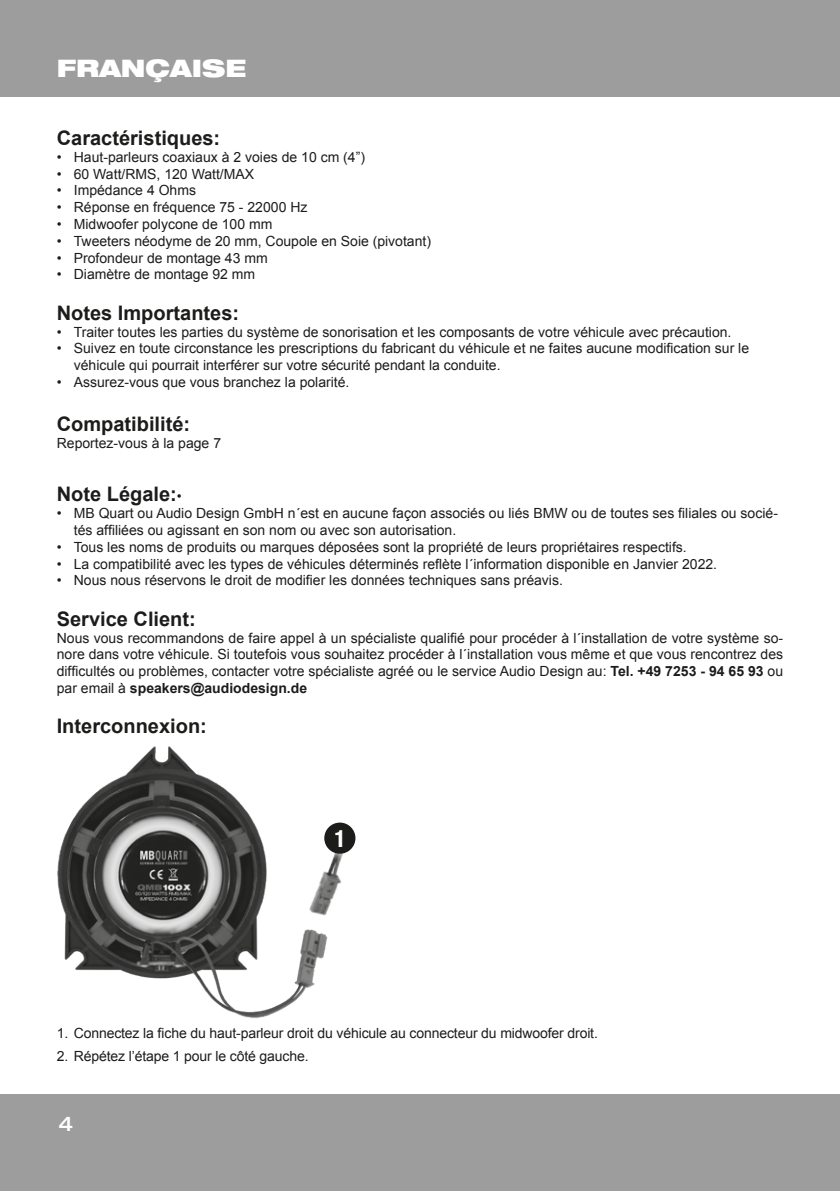
<style>
.page{position:relative;width:840px;height:1191px;background:#fff}
.page>*{position:absolute;margin:0;border:0;box-sizing:border-box;transform-origin:0 0}
.t1{font:900 expanded 24.2px "Helvetica Neue";color:#fff}
.t2{font:700 condensed 23.8px "Helvetica Neue";color:#fff}
.t3{font:700 20px "Arial";color:#1c1c1b}
.t4{font:500 expanded 20px "Helvetica Neue";color:#fff}
.t5{font:14px/16.8px "Arial";color:#1c1c1b}
.s1{font-weight:400;font-size:14px}
.s2{font-weight:700}
</style>
<div class="page">
<div style="left:0;top:0;width:839px;height:96px;background:#9e9d9d"></div>
<div style="left:0;top:1094px;width:839px;height:97px;background:#9e9d9d"></div>
<img style="left:57px;top:746px;width:271px;height:272px">
<img style="left:299px;top:835px;width:42px;height:89px">
<div style="left:316px;top:814px;width:47px;height:48px;background:#fff"></div>
<div style="left:324px;top:822px;width:31px;height:31px;background:#1c1c1b;border-radius:50%"></div>
<h1 class="t1" style="left:57px;top:52px;width:191px">FRANÇAISE</h1>
<h3 class="t3" style="left:57px;top:125px;width:165px">Caractéristiques:</h3>
<p class="t5" style="left:57px;top:149px;width:309px">• Haut-parleurs coaxiaux à 2 voies de 10 cm (4”)</p>
<p class="t5" style="left:57px;top:165px;width:199px">• 60 Watt/RMS, 120 Watt/MAX</p>
<p class="t5" style="left:57px;top:182px;width:141px">• Impédance 4 Ohms</p>
<p class="t5" style="left:57px;top:199px;width:252px">• Réponse en fréquence 75 - 22000 Hz</p>
<p class="t5" style="left:57px;top:216px;width:217px">• Midwoofer polycone de 100 mm</p>
<p class="t5" style="left:57px;top:233px;width:375px">• Tweeters néodyme de 20 mm, Coupole en Soie (pivotant)</p>
<p class="t5" style="left:57px;top:249px;width:212px">• Profondeur de montage 43 mm</p>
<p class="t5" style="left:57px;top:266px;width:200px">• Diamètre de montage 92 mm</p>
<h3 class="t3" style="left:57px;top:300px;width:184px">Notes Importantes:</h3>
<p class="t5" style="left:57px;top:323px;width:675px">• Traiter toutes les parties du système de sonorisation et les composants de votre véhicule avec précaution.</p>
<p class="t5" style="left:74px;top:340px;width:676px;text-indent:-17px">• Suivez en toute circonstance les prescriptions du fabricant du véhicule et ne faites aucune modification sur le véhicule qui pourrait interférer sur votre sécurité pendant la conduite.</p>
<p class="t5" style="left:57px;top:374px;width:294px">• Assurez-vous que vous branchez la polarité.</p>
<h3 class="t3" style="left:57px;top:411px;width:135px">Compatibilité:</h3>
<p class="t5" style="left:57px;top:435px;width:166px">Reportez-vous à la page 7</p>
<h3 class="t3" style="left:57px;top:481px;width:126px">Note Légale:<span class="s1">•</span></h3>
<p class="t5" style="left:74px;top:505px;width:705px;text-indent:-17px">• MB Quart ou Audio Design GmbH n´est en aucune façon associés ou liés BMW ou de toutes ses filiales ou socié&shy;tés affiliées ou agissant en son nom ou avec son autorisation.</p>
<p class="t5" style="left:57px;top:538px;width:631px">• Tous les noms de produits ou marques déposées sont la propriété de leurs propriétaires respectifs.</p>
<p class="t5" style="left:57px;top:555px;width:661px">• La compatibilité avec les types de véhicules déterminés reflète l´information disponible en Janvier 2022.</p>
<p class="t5" style="left:57px;top:572px;width:507px">• Nous nous réservons le droit de modifier les données techniques sans préavis.</p>
<h3 class="t3" style="left:57px;top:605px;width:140px">Service Client:</h3>
<p class="t5" style="left:57px;top:629px;width:727px;text-align:justify">Nous vous recommandons de faire appel à un spécialiste qualifié pour procéder à l´installation de votre système so&shy;nore dans votre véhicule. Si toutefois vous souhaitez procéder à l´installation vous même et que vous rencontrez des difficultés ou problèmes, contacter votre spécialiste agréé ou le service Audio Design au: <span class="s2">Tel. +49 7253 - 94 65 93</span> ou par email à <span class="s2">speakers@audiodesign.de</span></p>
<h3 class="t3" style="left:57px;top:713px;width:152px">Interconnexion:</h3>
<h2 class="t2" style="left:334px;top:824px;width:13px">1</h2>
<p class="t5" style="left:57px;top:1025px;width:542px">1. Connectez la fiche du haut-parleur droit du véhicule au connecteur du midwoofer droit.</p>
<p class="t5" style="left:57px;top:1047px;width:253px">2. Répétez l’étape 1 pour le côté gauche.</p>
<h3 class="t4" style="left:58px;top:1111px;width:16px">4</h3>
</div>
